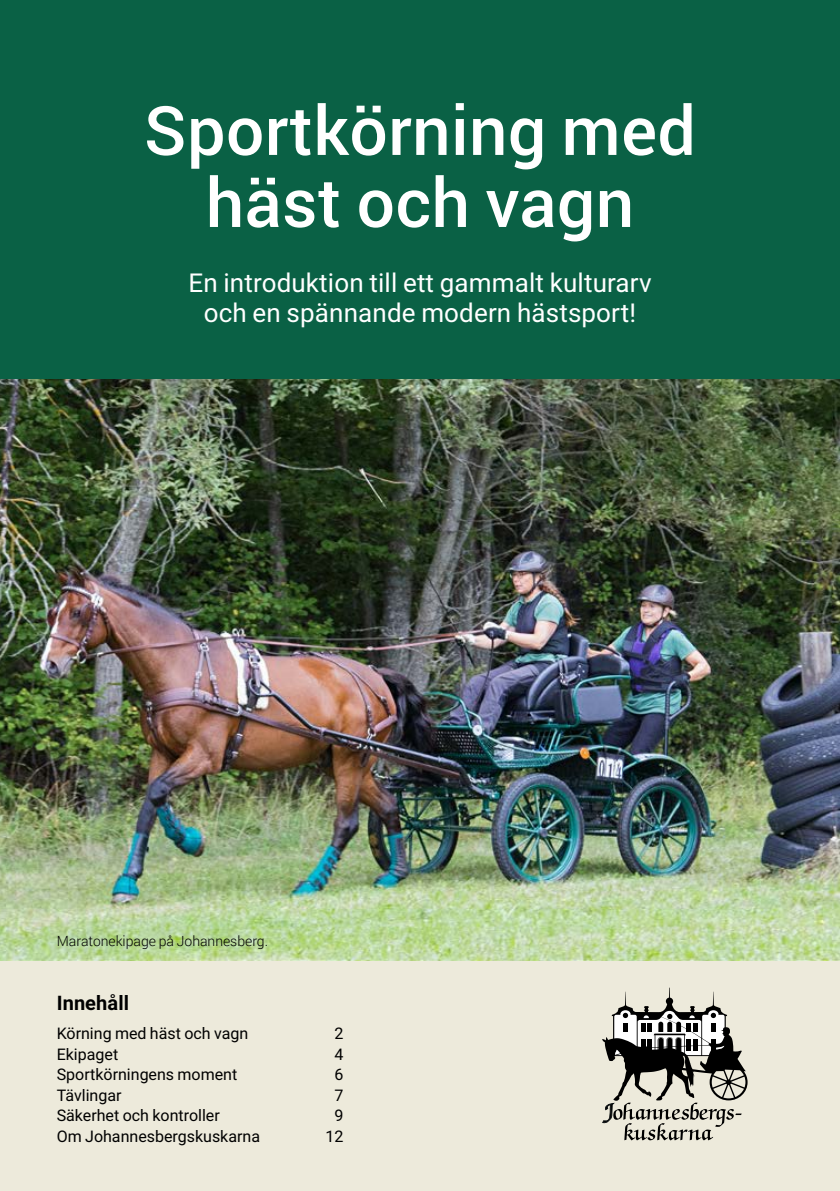
<style>
.page{position:relative;width:840px;height:1191px;background:#fff}
.page>*{position:absolute;margin:0;border:0;box-sizing:border-box;transform-origin:0 0}
.t1{font:500 68px/72px "Roboto";letter-spacing:.005em;color:#fff;text-align:center}
.t2{font:26px/30px "Roboto";letter-spacing:.005em;color:#fff;text-align:center}
.t3{font:700 20px "Roboto";letter-spacing:.005em;color:#000}
.t4{font:16px "Roboto";color:#000}
.t5{font:300 14px "Roboto";letter-spacing:-.005em;color:#000}
</style>
<div class="page">
<div style="left:0;top:0;width:839px;height:430px;background:#0a6145"></div>
<div style="left:0;top:752px;width:839px;height:439px;background:#edeadb"></div>
<img style="left:0;top:380px;width:839px;height:580px">
<svg style="left:602px;top:987px;width:145px;height:153px"></svg>
<h1 class="t1" style="left:144px;top:92px;width:553px">Sportkörning med häst och vagn</h1>
<h2 class="t2" style="left:188px;top:267px;width:464px">En introduktion till ett gammalt kulturarv och en spännande modern hästsport!</h2>
<p class="t5" style="left:57px;top:931px;width:213px">Maratonekipage på Johannesberg.</p>
<p class="t3" style="left:57px;top:989px;width:74px">Innehåll</p>
<p class="t4" style="left:57px;top:1022px;width:193px">Körning med häst och vagn</p>
<p class="t4" style="left:334px;top:1022px;width:10px">2</p>
<p class="t4" style="left:57px;top:1042px;width:63px">Ekipaget</p>
<p class="t4" style="left:334px;top:1042px;width:10px">4</p>
<p class="t4" style="left:57px;top:1063px;width:182px">Sportkörningens moment</p>
<p class="t4" style="left:334px;top:1063px;width:10px">6</p>
<p class="t4" style="left:57px;top:1083px;width:66px">Tävlingar</p>
<p class="t4" style="left:334px;top:1083px;width:10px">7</p>
<p class="t4" style="left:57px;top:1104px;width:164px">Säkerhet och kontroller</p>
<p class="t4" style="left:334px;top:1104px;width:10px">9</p>
<p class="t4" style="left:57px;top:1125px;width:205px">Om Johannesbergskuskarna</p>
<p class="t4" style="left:325px;top:1125px;width:19px">12</p>
</div>
